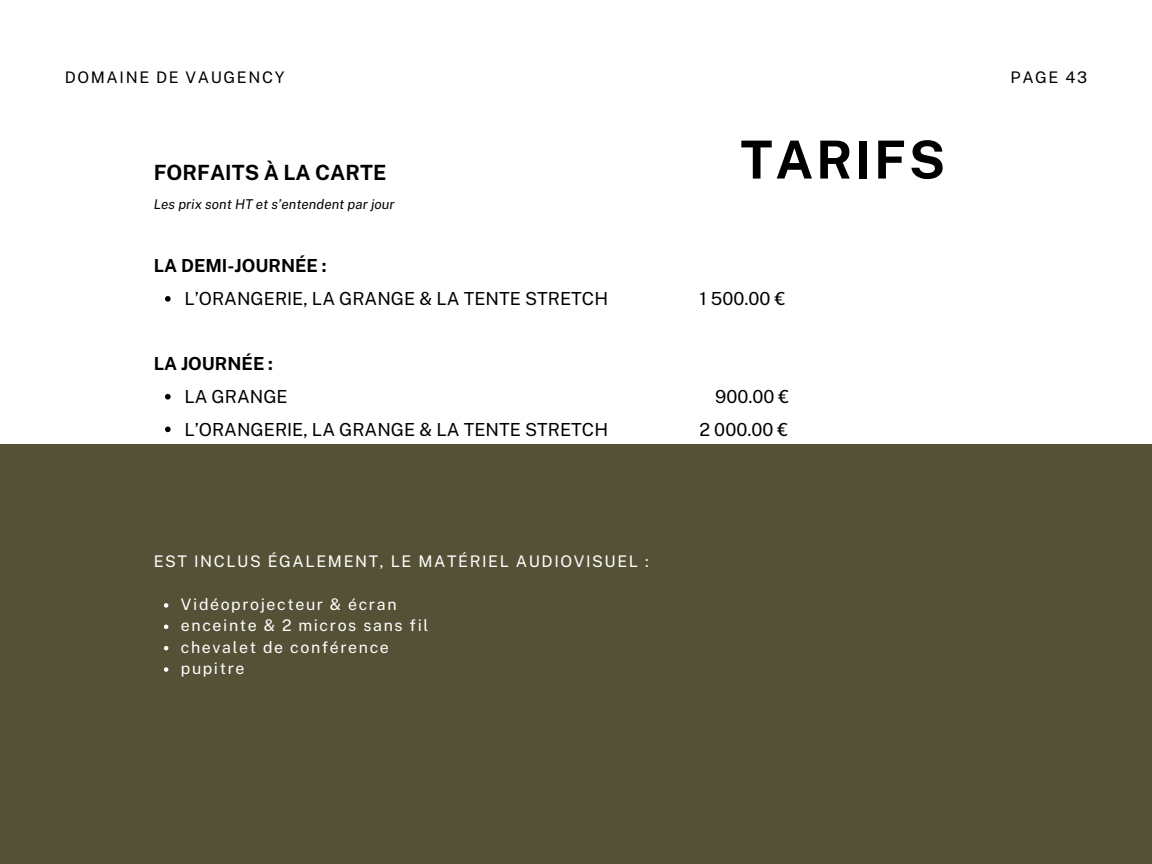
<style>
.page{position:relative;width:1152px;height:864px;background:#fff}
.page>*{position:absolute;margin:0;border:0;box-sizing:border-box;transform-origin:0 0}
.t1{font:700 52.5px "Public Sans";letter-spacing:.05em;color:#000}
.t2{font:700 21px "Public Sans";color:#000}
.t3{font:18px "Public Sans";color:#000}
.t4{font:700 18px "Public Sans";color:#000}
.t5{font:16.05px/21.3px "Public Sans";letter-spacing:.1em;color:#fff}
.t6{font:16.05px "Public Sans";letter-spacing:.1em;color:#000}
.t7{font:italic 13.5px "Public Sans";color:#000}
</style>
<div class="page">
<div style="left:0;top:444px;width:1152px;height:420px;background:#555137"></div>
<svg style="left:165px;top:296px;width:6px;height:6px"></svg>
<svg style="left:165px;top:394px;width:6px;height:6px"></svg>
<svg style="left:165px;top:427px;width:6px;height:5px"></svg>
<svg style="left:164px;top:603px;width:4px;height:5px"></svg>
<svg style="left:164px;top:625px;width:4px;height:4px"></svg>
<svg style="left:164px;top:646px;width:4px;height:4px"></svg>
<svg style="left:164px;top:667px;width:4px;height:5px"></svg>
<p class="t6" style="left:65px;top:65px;width:221px">DOMAINE DE VAUGENCY</p>
<p class="t6" style="left:1011px;top:65px;width:78px">PAGE 43</p>
<h2 class="t2" style="left:154px;top:157px;width:234px">FORFAITS À LA CARTE</h2>
<p class="t7" style="left:154px;top:196px;width:242px">Les prix sont HT et s’entendent par jour</p>
<h1 class="t1" style="left:740px;top:121px;width:206px">TARIFS</h1>
<p class="t4" style="left:154px;top:253px;width:174px">LA DEMI-JOURNÉE :</p>
<p class="t3" style="left:184px;top:285px;width:425px">L’ORANGERIE, LA GRANGE &amp; LA TENTE STRETCH</p>
<p class="t3" style="left:699px;top:285px;width:88px">1 500.00 €</p>
<p class="t4" style="left:154px;top:351px;width:121px">LA JOURNÉE :</p>
<p class="t3" style="left:184px;top:383px;width:105px">LA GRANGE</p>
<p class="t3" style="left:715px;top:383px;width:76px">900.00 €</p>
<p class="t3" style="left:184px;top:416px;width:425px">L’ORANGERIE, LA GRANGE &amp; LA TENTE STRETCH</p>
<p class="t3" style="left:699px;top:416px;width:90px">2 000.00 €</p>
<p class="t5" style="left:154px;top:550px;width:496px">EST INCLUS ÉGALEMENT, LE MATÉRIEL AUDIOVISUEL :</p>
<p class="t5" style="left:181px;top:592px;width:249px">Vidéoprojecteur &amp; écran enceinte &amp; 2 micros sans fil chevalet de conférence pupitre</p>
</div>
